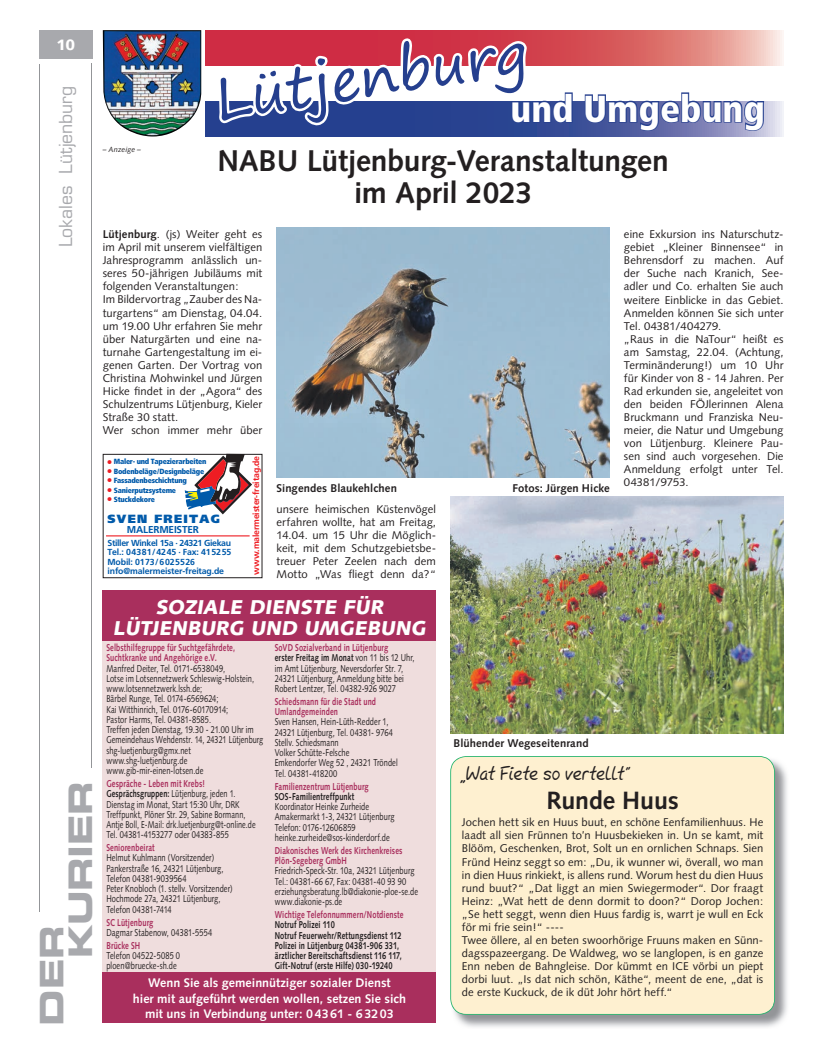
<style>
.page{position:relative;width:819px;height:1053px;background:#fff}
.page>*{position:absolute;margin:0;border:0;box-sizing:border-box;transform-origin:0 0}
.t1{font:57.5px "Segoe Print";color:#253f8e}
.t2{font:900 condensed 37.5px "Frutiger LT Std";color:#fff}
.t3{font:32.5px/28.9px "Eurostile LT Std Bold Ex 2";letter-spacing:-.01em;color:#a8a9ad}
.t4{font:700 30px/32.5px "Syntax LT Std";letter-spacing:-.005em;color:#231f20;text-align:center}
.t5{font:700 25px "Syntax LT Std";letter-spacing:-.005em;color:#231f20}
.t6{font:900 20px/21.2px "Syntax LT Std";color:#fff;text-align:center}
.t7{font:18.75px "Mcgannahan";letter-spacing:-.01em;color:#231f20;scale:.95 1}
.t8{font:17.5px "Eurostile LT Std";letter-spacing:-.005em;color:#a8a9ad}
.t9{font:900 15px "Syntax LT Std";color:#fff}
.t10{font:700 12.5px/15px "Syntax";color:#fff;text-align:center}
.t11{font:900 11.88px "Frutiger LT Std";letter-spacing:.11em;color:#015aaa}
.t12{font:11.25px/13px "Syntax";letter-spacing:.005em;color:#231f20}
.t13{font:700 11.25px "Syntax LT Std";letter-spacing:.01em;color:#231f20}
.t14{font:10px/10.2px "Syntax LT Std";letter-spacing:.01em;color:#231f20;scale:.75 1}
.t15{font:10px/10.2px "Syntax LT Std";letter-spacing:.01em;color:#231f20;scale:.73 1}
.t16{font:700 10px/10.2px "Syntax LT Std";letter-spacing:.015em;color:#231f20;scale:.75 1}
.t17{font:700 10px "Frutiger LT Std";letter-spacing:-.02em;color:#015aaa}
.t18{font:700 8.75px/9.4px "Frutiger LT Std";letter-spacing:-.02em;color:#015aaa}
.t19{font:700 8.75px "Frutiger LT Std";letter-spacing:-.02em;color:#ee1d23}
.t20{font:900 condensed 7.5px "Frutiger LT Std";letter-spacing:-.03em;color:#015aaa}
.t21{font:italic 7.5px "Syntax LT Std";letter-spacing:.01em;color:#231f20}
.s1{font-weight:700}
.s2{font-size:11.25px;color:#ee1d23}
.s3{font-weight:700;color:#a92f5d}
.s4{color:#a92f5d}
</style>
<div class="page">
<hr style="left:39px;top:64px;width:1px;height:847px;background:#939598">
<hr style="left:92px;top:64px;width:1px;height:703px;background:#939598">
<div style="left:39px;top:30px;width:53px;height:29px;background:#a8a9ad"></div>
<div style="left:103px;top:590px;width:333px;height:429px;background:#efdddd"></div>
<div style="left:103px;top:590px;width:333px;height:50px;background:#a92f5d"></div>
<div style="left:103px;top:972px;width:333px;height:50px;background:#a92f5d"></div>
<div style="left:103px;top:454px;width:159px;height:124px;border:1px solid #231f20"></div>
<hr style="left:106px;top:535px;width:143px;height:1px;background:#ee1d23">
<svg style="left:185px;top:454px;width:67px;height:60px"></svg>
<svg style="left:206px;top:101px;width:577px;height:35px;background:#808aba"></svg>
<svg style="left:206px;top:30px;width:577px;height:36px;background:#dd7173"></svg>
<svg style="left:583px;top:92px;width:182px;height:40px"></svg>
<img style="left:103px;top:30px;width:98px;height:106px">
<svg style="left:214px;top:36px;width:360px;height:100px"></svg>
<img style="left:455px;top:761px;width:332px;height:266px">
<div style="left:450px;top:756px;width:325px;height:258px;background:#fef0d0"></div>
<img style="left:276px;top:227px;width:333px;height:250px">
<img style="left:450px;top:496px;width:333px;height:237px">
<p class="t9" style="left:56px;top:36px;width:20px">10</p>
<p class="t8" style="left:55px;top:247px;width:163px;rotate:-90deg">Lokales Lütjenburg</p>
<p class="t3" style="left:37px;top:958px;width:179px;text-indent:-67px;rotate:-90deg">DER<br>KURIER</p>
<p class="t21" style="left:103px;top:145px;width:40px">– Anzeige –</p>
<p class="t1" style="left:207px;top:50px;width:317px;rotate:-9deg">Lütjenburg</p>
<p class="t2" style="left:510px;top:86px;width:256px">und Umgebung</p>
<p class="t4" style="left:217px;top:144px;width:453px">NABU Lütjenburg-Veranstaltungen im April 2023</p>
<p class="t12" style="left:103px;top:228px;width:161px"><span class="s1">Lütjenburg</span>. (js) Weiter geht es im April mit unserem vielfältigen<br>Jahresprogramm anlässlich un&shy;seres 50-jährigen Jubiläums mit folgenden Veranstaltungen:<br>Im Bildervortrag „Zauber des Na&shy;turgartens“ am Dienstag, 04.04. um 19.00 Uhr erfahren Sie mehr über Naturgärten und eine na&shy;turnahe Gartengestaltung im ei&shy;genen Garten. Der Vortrag von<br>Christina Mohwinkel und Jürgen<br>Hicke findet in der „Agora“ des<br>Schulzentrums Lütjenburg, Kieler<br>Straße 30 statt.<br>Wer schon immer mehr über</p>
<p class="t20" style="left:107px;top:457px;width:101px"><span class="s2">•</span> Maler- und Tapezierarbeiten</p>
<p class="t20" style="left:107px;top:466px;width:99px"><span class="s2">•</span> Bodenbeläge/Designbeläge</p>
<p class="t20" style="left:107px;top:476px;width:82px"><span class="s2">•</span> Fassadenbeschichtung</p>
<p class="t20" style="left:107px;top:485px;width:71px"><span class="s2">•</span> Sanierputzsysteme</p>
<p class="t20" style="left:107px;top:494px;width:50px"><span class="s2">•</span> Stuckdekore</p>
<p class="t11" style="left:107px;top:512px;width:114px">SVEN FREITAG</p>
<p class="t17" style="left:127px;top:524px;width:73px">MALERMEISTER</p>
<p class="t18" style="left:107px;top:538px;width:125px">Stiller Winkel 15a · 24321 Giekau<br>Tel.: 04381/4245 · Fax: 415255<br>Mobil: 0173/6025526 info@malermeister-freitag.de</p>
<p class="t19" style="left:251px;top:575px;width:120px;rotate:-90deg">www.malermeister-freitag.de</p>
<p class="t13" style="left:276px;top:481px;width:122px">Singendes Blaukehlchen</p>
<p class="t13" style="left:512px;top:481px;width:99px">Fotos: Jürgen Hicke</p>
<p class="t12" style="left:276px;top:502px;width:161px;text-align:justify">unsere heimischen Küstenvögel erfahren wollte, hat am Freitag, 14.04. um 15 Uhr die Möglich&shy;keit, mit dem Schutzgebietsbe&shy;treuer Peter Zeelen nach dem Motto „Was fliegt denn da?“</p>
<p class="t12" style="left:624px;top:228px;width:161px">eine Exkursion ins Naturschutz&shy;gebiet „Kleiner Binnensee“ in<br>Behrensdorf zu machen. Auf der Suche nach Kranich, See&shy;adler und Co. erhalten Sie auch weitere Einblicke in das Gebiet.<br>Anmelden können Sie sich unter<br>Tel. 04381/404279.<br>„Raus in die NaTour“ heißt es am Samstag, 22.04. (Achtung,<br>Terminänderung!) um 10 Uhr für Kinder von 8 - 14 Jahren. Per<br>Rad erkunden sie, angeleitet von den beiden FÖJlerinnen Alena<br>Bruckmann und Franziska Neu&shy;meier, die Natur und Umgebung von Lütjenburg. Kleinere Pau&shy;sen sind auch vorgesehen. Die<br>Anmeldung erfolgt unter Tel.<br>04381/9753.</p>
<p class="t6" style="left:113px;top:596px;width:318px">SOZIALE DIENSTE FÜR<br>LÜTJENBURG UND UMGEBUNG</p>
<p class="t14" style="left:106px;top:642px;width:211px"><span class="s3">Selbsthilfegruppe für Suchtgefährdete, Suchtkranke und Angehörige e.V.<br></span>Manfred Deiter, Tel. 0171-6538049,<br>Lotse im Lotsennetzwerk Schleswig-Holstein, www.lotsennetzwerk.lssh.de;<br>Bärbel Runge, Tel. 0174-6569624;<br>Kai Witthinrich, Tel. 0176-60170914;<br>Pastor Harms, Tel. 04381-8585.<br>Treffen jeden Dienstag, 19.30 - 21.00 Uhr im Gemeindehaus Wehdenstr. 14, 24321 Lütjenburg shg-luetjenburg@gmx.net www.shg-luetjenburg.de www.gib-mir-einen-lotsen.de</p>
<p class="t15" style="left:106px;top:778px;width:206px"><span class="s3">Gespräche - Leben mit Krebs!<br></span><span class="s1">Gesprächsgruppen:</span> Lütjenburg, jeden 1.<br>Dienstag im Monat, Start 15:30 Uhr, DRK Treffpunkt, Plöner Str. 29, Sabine Bormann, Antje Boll, E-Mail: drk.luetjenburg@t-online.de Tel. 04381-4153277 oder 04383-855</p>
<p class="t14" style="left:106px;top:842px;width:170px"><span class="s3">Seniorenbeirat<br></span>Helmut Kuhlmann (Vorsitzender)<br>Pankerstraße 16, 24321 Lütjenburg,<br>Telefon 04381-9039564<br>Peter Knobloch (1. stellv. Vorsitzender)<br>Hochmode 27a, 24321 Lütjenburg,<br>Telefon 04381-7414</p>
<p class="t14" style="left:106px;top:917px;width:143px"><span class="s3">SC Lütjenburg<br></span>Dagmar Stabenow, 04381-5554</p>
<p class="t14" style="left:106px;top:940px;width:100px"><span class="s3">Brücke SH<br></span>Telefon 04522-5085 0 ploen@bruecke-sh.de</p>
<p class="t14" style="left:275px;top:642px;width:188px"><span class="s3">SoVD Sozialverband in Lütjenburg<br></span><span class="s1">erster Freitag im Monat</span> von 11 bis 12 Uhr, im Amt Lütjenburg, Neversdorfer Str. 7, 24321 Lütjenburg, Anmeldung bitte bei Robert Lentzer, Tel. 04382-926 9027</p>
<p class="t14" style="left:275px;top:696px;width:165px"><span class="s3">Schiedsmann für die Stadt und<br>Umlandgemeinden<br></span>Sven Hansen, Hein-Lüth-Redder 1,<br>24321 Lütjenburg, Tel. 04381- 9764<br>Stellv. Schiedsmann<br>Volker Schütte-Felsche<br>Emkendorfer Weg 52 , 24321 Tröndel<br>Tel. 04381-418200</p>
<p class="t14" style="left:275px;top:781px;width:161px"><span class="s3">Familienzentrum Lütjenburg<br></span><span class="s1">SOS-Familientreffpunkt<br></span>Koordinator Heinke Zurheide<br>Amakermarkt 1-3, 24321 Lütjenburg<br>Telefon: 0176-12606859 heinke.zurheide@sos-kinderdorf.de</p>
<p class="t14" style="left:275px;top:845px;width:193px"><span class="s3">Diakonisches Werk des Kirchenkreises Plön-Segeberg GmbH<br></span>Friedrich-Speck-Str. 10a, 24321 Lütjenburg Tel.: 04381-66 67, Fax: 04381-40 93 90 erziehungsberatung.lb@diakonie-ploe-se.de www.diakonie-ps.de</p>
<p class="t16" style="left:275px;top:909px;width:173px"><span class="s4">Wichtige Telefonnummern/Notdienste </span>Notruf Polizei 110<br>Notruf Feuerwehr/Rettungsdienst 112<br>Polizei in Lütjenburg 04381-906 331, ärztlicher Bereitschaftsdienst 116 117, Gift-Notruf (erste Hilfe) 030-19240</p>
<p class="t10" style="left:133px;top:975px;width:274px">Wenn Sie als gemeinnütziger sozialer Dienst<br>hier mit aufgeführt werden wollen, setzen Sie sich mit uns in Verbindung unter: 04361 - 63203</p>
<p class="t13" style="left:453px;top:736px;width:137px">Blühender Wegeseitenrand</p>
<p class="t7" style="left:460px;top:760px;width:182px">„Wat Fiete so vertellt“</p>
<p class="t5" style="left:546px;top:785px;width:134px">Runde Huus</p>
<p class="t12" style="left:462px;top:815px;width:303px">Jochen hett sik en Huus buut, en schöne Eenfamilienhuus. He laadt all sien Frünnen to’n Huusbekieken in. Un se kamt, mit Blööm, Geschenken, Brot, Solt un en ornlichen Schnaps. Sien Fründ Heinz seggt so em: „Du, ik wunner wi, överall, wo man in dien Huus rinkiekt, is allens rund. Worum hest du dien Huus rund buut?“ „Dat liggt an mien Swiegermoder“. Dor fraagt Heinz: „Wat hett de denn dormit to doon?“ Dorop Jochen: „Se hett seggt, wenn dien Huus fardig is, warrt je wull en Eck för mi frie sein!“ ----<br>Twee öllere, al en beten swoorhörige Fruuns maken en Sünn&shy;dagsspazeergang. De Waldweg, wo se langlopen, is en ganze Enn neben de Bahngleise. Dor kümmt en ICE vörbi un piept dorbi luut. „Is dat nich schön, Käthe“, meent de ene, „dat is de erste Kuckuck, de ik düt Johr hört heff.“</p>
</div>
